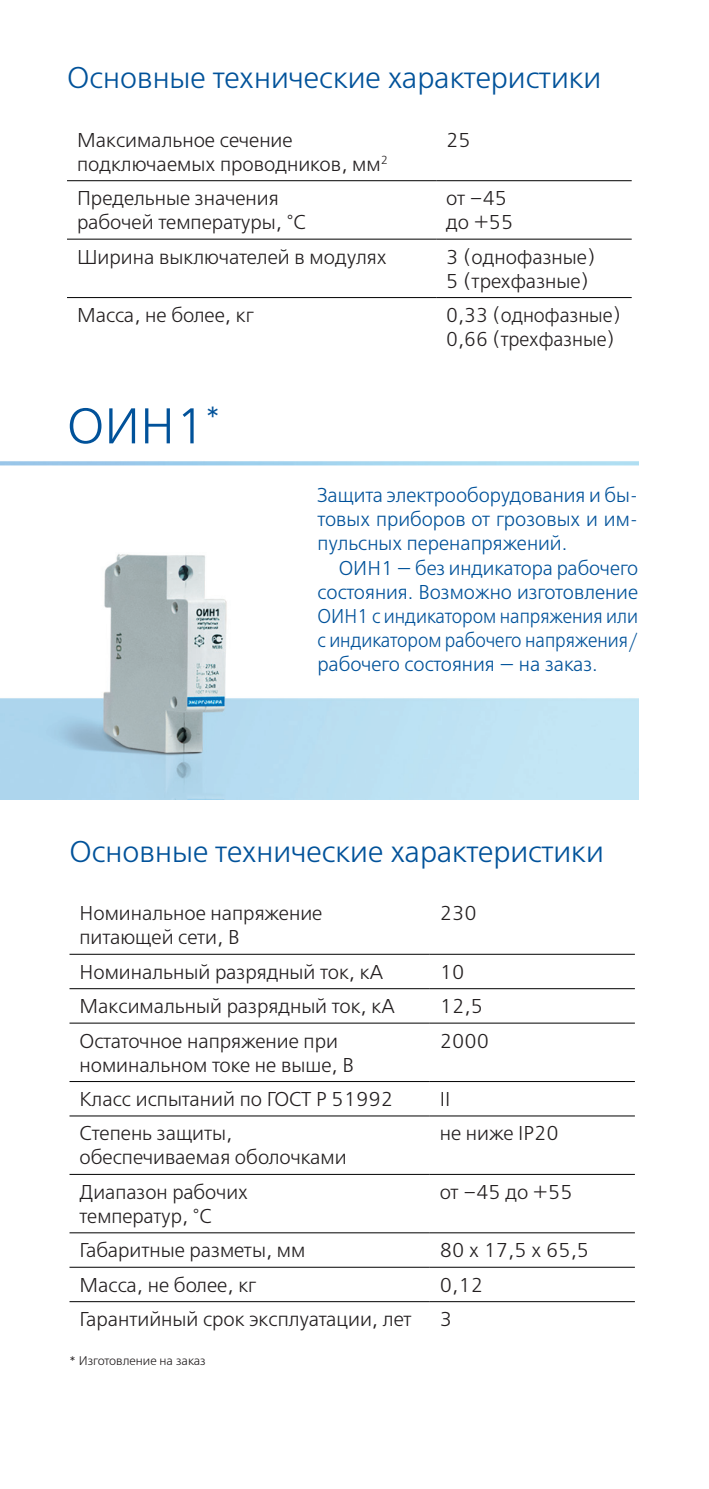
<style>
.page{position:relative;width:709px;height:1489px;background:#fff}
.page>*{position:absolute;margin:0;border:0;box-sizing:border-box;transform-origin:0 0}
.t1{font:50px "Free Set C";color:#01529a}
.t2{font:30px "Free Set C";color:#01529a}
.t3{font:20px/24px "Free Set C";color:#231f20}
.t4{font:20px/24px "Free Set C";color:#01529a;text-align:justify}
.t5{font:12.5px "Free Set C";color:#231f20}
</style>
<div class="page">
<img style="left:0;top:461px;width:638px;height:338px">
<hr style="left:69px;top:988px;width:361px;height:1px;background:#000">
<hr style="left:430px;top:988px;width:205px;height:1px;background:#000">
<hr style="left:69px;top:1022px;width:361px;height:1px;background:#000">
<hr style="left:430px;top:1022px;width:205px;height:1px;background:#000">
<hr style="left:69px;top:1081px;width:361px;height:1px;background:#000">
<hr style="left:430px;top:1081px;width:205px;height:1px;background:#000">
<hr style="left:69px;top:1115px;width:361px;height:1px;background:#000">
<hr style="left:430px;top:1115px;width:205px;height:1px;background:#000">
<hr style="left:69px;top:1173px;width:361px;height:1px;background:#000">
<hr style="left:430px;top:1173px;width:205px;height:1px;background:#000">
<hr style="left:69px;top:1232px;width:361px;height:1px;background:#000">
<hr style="left:430px;top:1232px;width:205px;height:1px;background:#000">
<hr style="left:69px;top:1266px;width:361px;height:1px;background:#000">
<hr style="left:430px;top:1266px;width:205px;height:1px;background:#000">
<hr style="left:69px;top:1301px;width:361px;height:1px;background:#000">
<hr style="left:430px;top:1301px;width:205px;height:1px;background:#000">
<hr style="left:69px;top:953px;width:361px;height:1px;background:#000">
<hr style="left:430px;top:953px;width:205px;height:1px;background:#000">
<hr style="left:67px;top:239px;width:369px;height:1px;background:#000">
<hr style="left:436px;top:239px;width:195px;height:1px;background:#000">
<hr style="left:67px;top:297px;width:369px;height:1px;background:#000">
<hr style="left:436px;top:297px;width:195px;height:1px;background:#000">
<hr style="left:67px;top:180px;width:369px;height:1px;background:#000">
<hr style="left:436px;top:180px;width:195px;height:1px;background:#000">
<h2 class="t2" style="left:67px;top:62px;width:536px">Основные технические характеристики</h2>
<p class="t3" style="left:77px;top:129px;width:312px">Максимальное сечение подключаемых проводников, мм<sup>2</sup></p>
<p class="t3" style="left:446px;top:129px;width:26px">25</p>
<p class="t3" style="left:77px;top:187px;width:230px">Предельные значения рабочей температуры, °С</p>
<p class="t3" style="left:446px;top:187px;width:69px">от –45 до +55</p>
<p class="t3" style="left:77px;top:245px;width:311px">Ширина выключателей в модулях</p>
<p class="t3" style="left:446px;top:245px;width:151px">3 (однофазные)<br>5 (трехфазные)</p>
<p class="t3" style="left:77px;top:304px;width:178px">Масса, не более, кг</p>
<p class="t3" style="left:446px;top:304px;width:176px">0,33 (однофазные)<br>0,66 (трехфазные)</p>
<h1 class="t1" style="left:67px;top:399px;width:155px">ОИН1<sup>*</sup></h1>
<p class="t4" style="left:317px;top:484px;width:322px">Защита электрооборудования и бы&shy;товых приборов от грозовых и им&shy;пульсных перенапряжений.</p>
<p class="t4" style="left:317px;top:556px;width:322px;text-indent:21px">ОИН1 — без индикатора рабочего состояния. Возможно изготовление ОИН1 с индикатором напряжения или с индикатором рабочего напряжения/ рабочего состояния — на заказ.</p>
<h2 class="t2" style="left:69px;top:835px;width:536px">Основные технические характеристики</h2>
<p class="t3" style="left:79px;top:902px;width:244px">Номинальное напряжение питающей сети, В</p>
<p class="t3" style="left:440px;top:902px;width:38px">230</p>
<p class="t3" style="left:79px;top:960px;width:305px">Номинальный разрядный ток, кА</p>
<p class="t3" style="left:440px;top:960px;width:26px">10</p>
<p class="t3" style="left:79px;top:995px;width:317px">Максимальный разрядный ток, кА</p>
<p class="t3" style="left:440px;top:995px;width:45px">12,5</p>
<p class="t3" style="left:79px;top:1029px;width:276px">Остаточное напряжение при номинальном токе не выше, В</p>
<p class="t3" style="left:440px;top:1029px;width:51px">2000</p>
<p class="t3" style="left:79px;top:1087px;width:315px">Класс испытаний по ГОСТ Р 51992</p>
<p class="t3" style="left:440px;top:1087px;width:12px">II</p>
<p class="t3" style="left:79px;top:1122px;width:268px">Степень защиты, обеспечиваемая оболочками</p>
<p class="t3" style="left:440px;top:1122px;width:120px">не ниже IP20</p>
<p class="t3" style="left:79px;top:1180px;width:170px">Диапазон рабочих температур, °С</p>
<p class="t3" style="left:440px;top:1180px;width:134px">от –45 до +55</p>
<p class="t3" style="left:79px;top:1239px;width:227px">Габаритные разметы, мм</p>
<p class="t3" style="left:440px;top:1239px;width:151px">80 x 17,5 x 65,5</p>
<p class="t3" style="left:79px;top:1273px;width:178px">Масса, не более, кг</p>
<p class="t3" style="left:440px;top:1273px;width:45px">0,12</p>
<p class="t3" style="left:79px;top:1307px;width:333px">Гарантийный срок эксплуатации, лет</p>
<p class="t3" style="left:440px;top:1307px;width:14px">3</p>
<p class="t5" style="left:69px;top:1353px;width:138px">* Изготовление на заказ</p>
</div>
